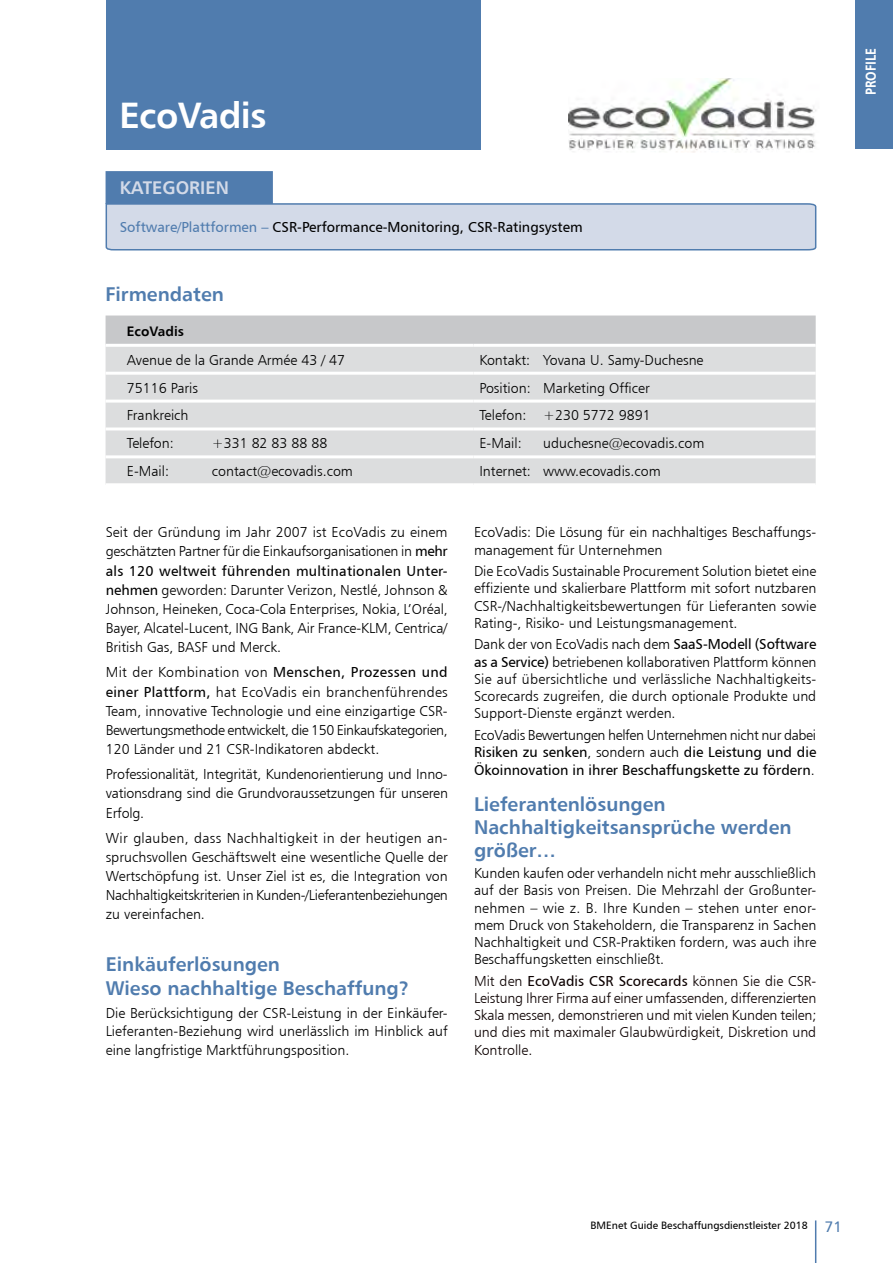
<style>
.page{position:relative;width:893px;height:1263px;background:#fff}
.page>*{position:absolute;margin:0;border:0;box-sizing:border-box;transform-origin:0 0}
.t1{font:700 36px "PI Frutiger";letter-spacing:-.02em;color:#fff}
.t2{font:700 19.5px/22.6px "PI Frutiger";color:#507cae}
.t3{font:700 18px "PI Frutiger";color:#d3dae8}
.t4{font:700 15px "PI Frutiger Condensed";color:#fff}
.t5{font:300 14.25px/19px "PI Frutiger";color:#000;text-align:justify}
.t6{font:14.25px/17.7px "PI Frutiger";color:#000;text-align:justify}
.t7{font:300 14.25px/17.2px "PI Frutiger";color:#0c0000;text-align:justify}
.t8{font:700 13.5px "PI Frutiger";color:#000}
.t9{font:10.5px "PI Frutiger";color:#000}
.s1{color:#507cae}
.s2{font-weight:400}
.s3{font-weight:300}
.s4{font-size:15px;color:#507cae}
</style>
<div class="page">
<hr style="left:815px;top:1220px;width:1px;height:43px;background:#507cae">
<div style="left:855px;top:0;width:38px;height:148px;background:#507cae"></div>
<div style="left:106px;top:315px;width:710px;height:29px;background:#c7c8ca"></div>
<div style="left:106px;top:347px;width:710px;height:136px;background:#dcddde"></div>
<hr style="left:106px;top:372px;width:367px;height:3px;background:#fff">
<hr style="left:473px;top:372px;width:343px;height:3px;background:#fff">
<hr style="left:106px;top:400px;width:367px;height:3px;background:#fff">
<hr style="left:473px;top:400px;width:343px;height:3px;background:#fff">
<hr style="left:106px;top:427px;width:367px;height:3px;background:#fff">
<hr style="left:473px;top:427px;width:343px;height:3px;background:#fff">
<hr style="left:106px;top:455px;width:367px;height:3px;background:#fff">
<hr style="left:473px;top:455px;width:343px;height:3px;background:#fff">
<img style="left:568px;top:78px;width:248px;height:75px">
<svg style="left:105px;top:202px;width:712px;height:49px"></svg>
<div style="left:106px;top:172px;width:166px;height:31px;background:#507cae"></div>
<div style="left:106px;top:171px;width:167px;height:33px;border:2px solid #507cae"></div>
<div style="left:107px;top:0;width:374px;height:149px;background:#507cae"></div>
<h1 class="t1" style="left:119px;top:93px;width:149px">EcoVadis</h1>
<p class="t3" style="left:120px;top:177px;width:111px">KATEGORIEN</p>
<p class="t6" style="left:120px;top:218px;width:464px"><span class="s1">Software/Plattformen –</span> CSR-Performance-Monitoring, CSR-Ratingsystem</p>
<h2 class="t2" style="left:106px;top:283px;width:120px">Firmendaten</h2>
<p class="t8" style="left:127px;top:322px;width:59px">EcoVadis</p>
<p class="t5" style="left:127px;top:350px;width:220px">Avenue de la Grande Armée 43 / 47</p>
<p class="t5" style="left:479px;top:350px;width:226px">Kontakt: Yovana U. Samy-Duchesne</p>
<p class="t5" style="left:127px;top:378px;width:73px">75116 Paris</p>
<p class="t5" style="left:479px;top:378px;width:172px">Position: Marketing Officer</p>
<p class="t5" style="left:127px;top:406px;width:63px">Frankreich</p>
<p class="t5" style="left:479px;top:406px;width:173px">Telefon: +230 5772 9891</p>
<p class="t5" style="left:127px;top:434px;width:49px">Telefon:</p>
<p class="t5" style="left:212px;top:434px;width:117px">+331 82 83 88 88</p>
<p class="t5" style="left:479px;top:434px;width:44px">E-Mail:</p>
<p class="t5" style="left:543px;top:434px;width:163px">uduchesne@ecovadis.com</p>
<p class="t5" style="left:127px;top:462px;width:44px">E-Mail:</p>
<p class="t5" style="left:212px;top:462px;width:143px">contact@ecovadis.com</p>
<p class="t5" style="left:479px;top:462px;width:183px">Internet: www.ecovadis.com</p>
<p class="t5" style="left:106px;top:523px;width:344px">Seit der Gründung im Jahr 2007 ist EcoVadis zu einem geschätzten Partner für die Einkaufsorganisationen in <span class="s2">mehr als 120 weltweit führenden multinationalen Unter&shy;nehmen</span> geworden: Darunter Verizon, Nestlé, Johnson &amp; Johnson, Heineken, Coca-Cola Enterprises, Nokia, L’Oréal, Bayer, Alcatel-Lucent, ING Bank, Air France-KLM, Centrica/ British Gas, BASF und Merck.</p>
<p class="t5" style="left:106px;top:663px;width:343px">Mit der Kombination von <span class="s2">Menschen, Prozessen und einer Plattform,</span> hat EcoVadis ein branchenführendes Team, innovative Technologie und eine einzigartige CSR-Bewertungsmethode entwickelt, die 150 Einkaufskategorien, 120 Länder und 21 CSR-Indikatoren abdeckt.</p>
<p class="t5" style="left:106px;top:765px;width:344px">Professionalität, Integrität, Kundenorientierung und Inno&shy;vationsdrang sind die Grundvoraussetzungen für unseren Erfolg.</p>
<p class="t5" style="left:106px;top:828px;width:344px">Wir glauben, dass Nachhaltigkeit in der heutigen an&shy;spruchsvollen Geschäftswelt eine wesentliche Quelle der Wertschöpfung ist. Unser Ziel ist es, die Integration von Nachhaltigkeitskriterien in Kunden-/Lieferantenbeziehungen zu vereinfachen.</p>
<h2 class="t2" style="left:106px;top:952px;width:305px;line-height:23.9px">Einkäuferlösungen<br>Wieso nachhaltige Beschaffung?</h2>
<p class="t5" style="left:106px;top:1003px;width:343px;line-height:18.5px">Die Berücksichtigung der CSR-Leistung in der Einkäufer-Lieferanten-Beziehung wird unerlässlich im Hinblick auf eine langfristige Marktführungsposition.</p>
<p class="t5" style="left:474px;top:524px;width:344px;line-height:17.2px">EcoVadis: Die Lösung für ein nachhaltiges Beschaffungs&shy;management für Unternehmen</p>
<p class="t5" style="left:474px;top:562px;width:344px;line-height:17.2px">Die EcoVadis Sustainable Procurement Solution bietet eine effiziente und skalierbare Plattform mit sofort nutzbaren CSR-/Nachhaltigkeitsbewertungen für Lieferanten sowie Rating-, Risiko- und Leistungsmanagement.</p>
<p class="t5" style="left:474px;top:635px;width:344px;line-height:17.2px">Dank der von EcoVadis nach dem <span class="s2">SaaS-Modell (Software as a Service)</span> betriebenen kollaborativen Plattform können Sie auf übersichtliche und verlässliche Nachhaltigkeits-Scorecards zugreifen, die durch optionale Produkte und Support-Dienste ergänzt werden.</p>
<p class="t6" style="left:474px;top:725px;width:344px"><span class="s3">EcoVadis Bewertungen helfen Unternehmen nicht nur dabei </span>Risiken zu senken<span class="s3">, sondern auch</span> die Leistung und die Ökoinnovation in ihrer Beschaffungskette zu fördern<span class="s3">.</span></p>
<h2 class="t2" style="left:474px;top:793px;width:319px">Lieferantenlösungen<br>Nachhaltigkeitsansprüche werden größer…</h2>
<p class="t5" style="left:474px;top:864px;width:344px;line-height:17.2px">Kunden kaufen oder verhandeln nicht mehr ausschließlich auf der Basis von Preisen. Die Mehrzahl der Großunter&shy;nehmen – wie z. B. Ihre Kunden – stehen unter enor&shy;mem Druck von Stakeholdern, die Transparenz in Sachen Nachhaltigkeit und CSR-Praktiken fordern, was auch ihre Beschaffungsketten einschließt.</p>
<p class="t7" style="left:474px;top:972px;width:344px">Mit den <span class="s2">EcoVadis CSR Scorecards</span> können Sie die CSR-Leistung Ihrer Firma auf einer umfassenden, differenzierten Skala messen, demonstrieren und mit vielen Kunden teilen; und dies mit maximaler Glaubwürdigkeit, Diskretion und Kontrolle.</p>
<p class="t4" style="left:862px;top:95px;width:49px;rotate:-90deg">PROFILE</p>
<p class="t9" style="left:591px;top:1219px;width:253px">BMEnet Guide Beschaffungsdienstleister 2018 <span class="s4">71</span></p>
</div>
